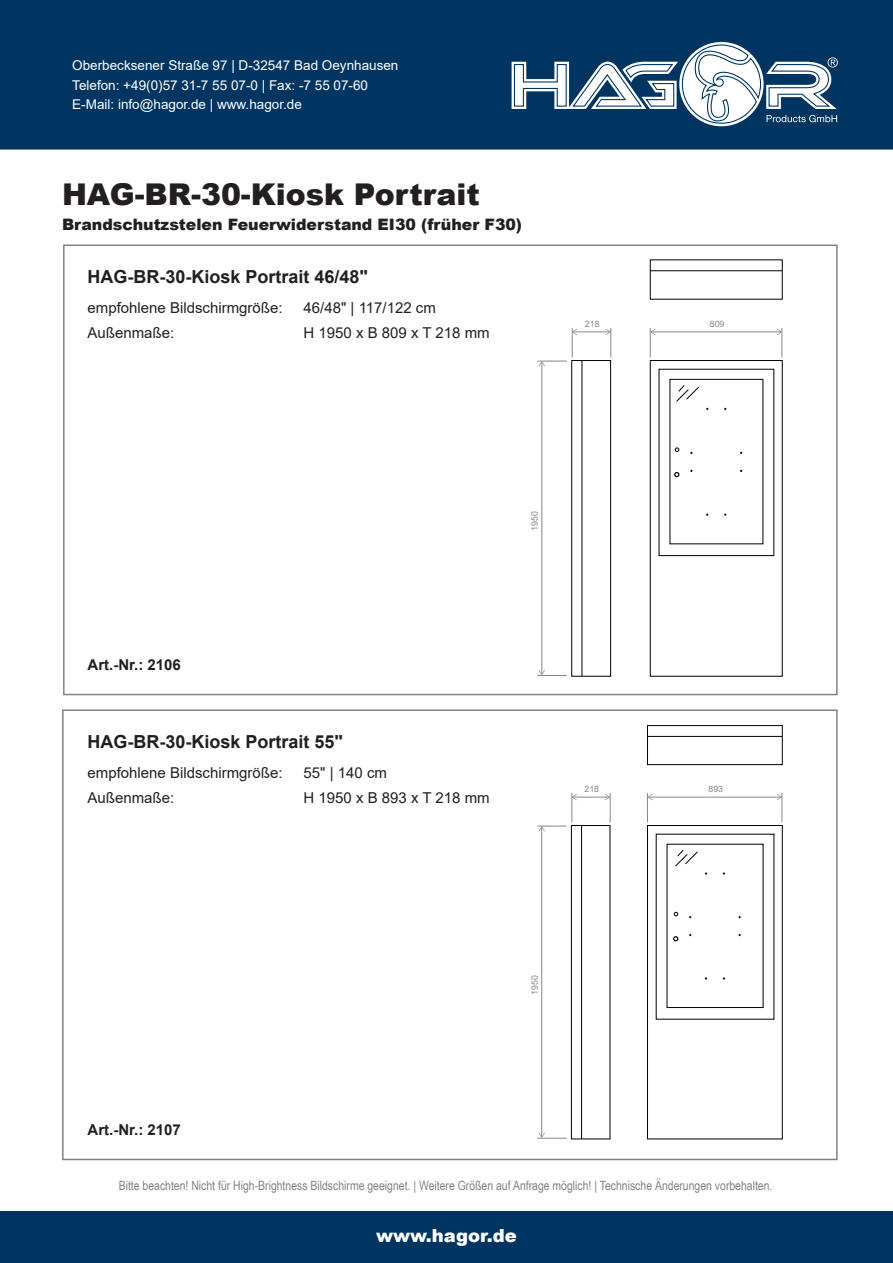
<style>
.page{position:relative;width:893px;height:1263px;background:#fff}
.page>*{position:absolute;margin:0;border:0;box-sizing:border-box;transform-origin:0 0}
.t1{font:900 30px "Arial";color:#231f20}
.t2{font:700 18px "Arial";color:#231f20}
.t3{font:900 18px "Arial";color:#fff}
.t4{font:900 15.75px "Arial";color:#231f20}
.t5{font:15px "Arial";color:#231f20}
.t6{font:700 15px "Arial";color:#231f20}
.t7{font:13.5px/19.5px "Arial";color:#fff}
.t8{font:12.75px "Arial Narrow";color:#808285}
.t9{font:8.85px "Arial";color:#878787}
.t10{font:8.7px "Arial";color:#878787}
</style>
<div class="page">
<div style="left:0;top:1212px;width:893px;height:51px;background:#003562"></div>
<div style="left:0;top:0;width:893px;height:150px;background:#003562"></div>
<svg style="left:483px;top:39px;width:376px;height:92px"></svg>
<div style="left:63px;top:244px;width:775px;height:451px;border:2px solid #808285"></div>
<div style="left:62px;top:709px;width:776px;height:451px;border:2px solid #808285"></div>
<div style="left:650px;top:360px;width:133px;height:316px;border:1px solid #000"></div>
<div style="left:571px;top:360px;width:40px;height:316px;border:1px solid #000"></div>
<hr style="left:582px;top:360px;width:1px;height:316px;background:#000">
<hr style="left:650px;top:270px;width:132px;height:1px;background:#000">
<svg style="left:675px;top:447px;width:4px;height:5px"></svg>
<svg style="left:674px;top:472px;width:5px;height:5px"></svg>
<svg style="left:676px;top:385px;width:23px;height:17px"></svg>
<hr style="left:537px;top:675px;width:30px;height:1px;background:#878787">
<hr style="left:537px;top:361px;width:30px;height:1px;background:#878787">
<hr style="left:541px;top:362px;width:1px;height:312px;background:#878787">
<svg style="left:539px;top:361px;width:6px;height:5px"></svg>
<svg style="left:539px;top:670px;width:6px;height:5px"></svg>
<hr style="left:573px;top:332px;width:37px;height:1px;background:#878787">
<svg style="left:572px;top:328px;width:5px;height:29px"></svg>
<svg style="left:605px;top:328px;width:6px;height:29px"></svg>
<hr style="left:651px;top:332px;width:130px;height:1px;background:#878787">
<svg style="left:650px;top:328px;width:5px;height:29px"></svg>
<svg style="left:777px;top:328px;width:6px;height:29px"></svg>
<div style="left:647px;top:825px;width:136px;height:314px;border:1px solid #000"></div>
<div style="left:647px;top:725px;width:136px;height:40px;border:1px solid #000"></div>
<div style="left:571px;top:825px;width:39px;height:314px;border:1px solid #000"></div>
<hr style="left:581px;top:825px;width:1px;height:314px;background:#000">
<hr style="left:647px;top:736px;width:135px;height:1px;background:#000">
<svg style="left:674px;top:912px;width:4px;height:4px"></svg>
<svg style="left:673px;top:936px;width:5px;height:5px"></svg>
<svg style="left:675px;top:850px;width:23px;height:17px"></svg>
<hr style="left:537px;top:1138px;width:30px;height:1px;background:#878787">
<hr style="left:537px;top:826px;width:30px;height:1px;background:#878787">
<hr style="left:541px;top:827px;width:1px;height:310px;background:#878787">
<svg style="left:539px;top:826px;width:6px;height:5px"></svg>
<svg style="left:539px;top:1132px;width:6px;height:6px"></svg>
<hr style="left:572px;top:797px;width:37px;height:1px;background:#878787">
<svg style="left:572px;top:793px;width:5px;height:29px"></svg>
<svg style="left:605px;top:793px;width:6px;height:29px"></svg>
<hr style="left:648px;top:797px;width:133px;height:1px;background:#878787">
<svg style="left:647px;top:793px;width:6px;height:29px"></svg>
<svg style="left:777px;top:793px;width:6px;height:29px"></svg>
<p class="t7" style="left:72px;top:56px;width:328px">Oberbecksener Straße 97 | D-32547 Bad Oeynhausen<br>Telefon: +49(0)57 31-7 55 07-0 | Fax: -7 55 07-60<br>E-Mail: info@hagor.de | www.hagor.de</p>
<h1 class="t1" style="left:62px;top:172px;width:419px">HAG-BR-30-Kiosk Portrait</h1>
<p class="t4" style="left:62px;top:213px;width:461px">Brandschutzstelen Feuerwiderstand EI30 (früher F30)</p>
<p class="t2" style="left:88px;top:264px;width:282px">HAG-BR-30-Kiosk Portrait 46/48"</p>
<p class="t5" style="left:88px;top:297px;width:197px">empfohlene Bildschirmgröße:</p>
<p class="t5" style="left:304px;top:297px;width:134px">46/48" | 117/122 cm</p>
<p class="t5" style="left:88px;top:323px;width:88px">Außenmaße:</p>
<p class="t5" style="left:304px;top:323px;width:188px">H 1950 x B 809 x T 218 mm</p>
<p class="t9" style="left:585px;top:317px;width:16px">218</p>
<p class="t9" style="left:710px;top:317px;width:16px">809</p>
<p class="t9" style="left:529px;top:531px;width:21px;rotate:-90deg">1950</p>
<p class="t6" style="left:88px;top:654px;width:95px">Art.-Nr.: 2106</p>
<p class="t2" style="left:88px;top:729px;width:257px">HAG-BR-30-Kiosk Portrait 55"</p>
<p class="t5" style="left:88px;top:762px;width:197px">empfohlene Bildschirmgröße:</p>
<p class="t5" style="left:304px;top:762px;width:85px">55" | 140 cm</p>
<p class="t5" style="left:88px;top:788px;width:88px">Außenmaße:</p>
<p class="t5" style="left:304px;top:788px;width:188px">H 1950 x B 893 x T 218 mm</p>
<p class="t10" style="left:584px;top:783px;width:16px">218</p>
<p class="t10" style="left:708px;top:783px;width:16px">893</p>
<p class="t6" style="left:88px;top:1119px;width:95px">Art.-Nr.: 2107</p>
<p class="t10" style="left:529px;top:995px;width:21px;rotate:-90deg">1950</p>
<p class="t8" style="left:119px;top:1176px;width:655px">Bitte beachten! Nicht für High-Brightness Bildschirme geeignet. | Weitere Größen auf Anfrage möglich! | Technische Änderungen vorbehalten.</p>
<p class="t3" style="left:376px;top:1222px;width:142px">www.hagor.de</p>
</div>
